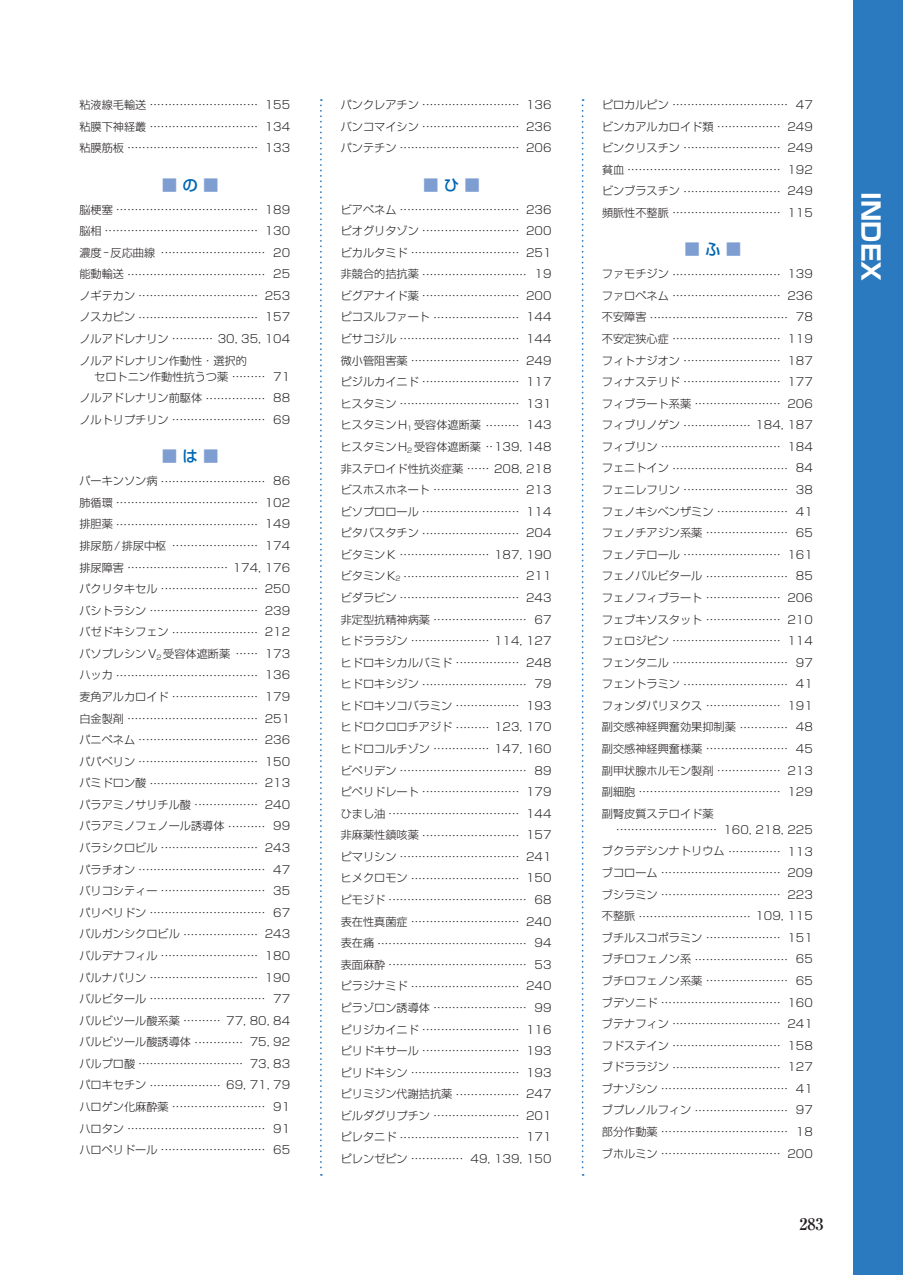
<style>
.page{position:relative;width:903px;height:1275px;background:#fff}
.page>*{position:absolute;margin:0;border:0;box-sizing:border-box;transform-origin:0 0}
.t1{font:700 24.5px "Shin Go Pro";color:#fff}
.t2{font:700 16.1px "Ryumin Pro";color:#231f20}
.t3{font:500 15.58px "Shin Go Pro";color:#7e9ed2}
.t4{font:11.2px/21.5px "Ryumin Pro";color:#231f20;text-align:justify}
.t5{font:300 11.2px/21.5px "Shin Go Pro";color:#231f20}
.s1{font-family:"Shin Go Pro";font-weight:300}
.s2{color:#0166b3}
</style>
<div class="page">
<div style="left:853px;top:0;width:50px;height:1275px;background:#2b79be"></div>
<svg style="left:320px;top:99px;width:2px;height:1077px"></svg>
<svg style="left:582px;top:99px;width:2px;height:1077px"></svg>
<p class="t4" style="left:79px;top:90px;width:212px"><span class="s1">粘液線毛輸送</span> .............................. <span class="s1">155粘膜下神経叢</span> .............................. <span class="s1">134粘膜筋板</span> .................................... <span class="s1">133</span></p>
<h3 class="t3" style="left:162px;top:172px;width:58px">■ <span class="s2">の</span> ■</h3>
<p class="t4" style="left:79px;top:194px;width:212px"><span class="s1">脳梗塞</span> ....................................... <span class="s1">189脳相</span> .......................................... <span class="s1">130濃度-反応曲線</span> ............................. <span class="s1">20能動輸送</span> ...................................... <span class="s1">25ノギテカン</span> ................................. <span class="s1">253ノスカピン</span> ................................. <span class="s1">157</span></p>
<p class="t5" style="left:79px;top:327px;width:212px">ノルアドレナリン <sup>............</sup> 30, 35, 104ノルアドレナリン作動性・選択的</p>
<p class="t5" style="left:94px;top:364px;width:197px">セロトニン作動性抗うつ薬 <sup>..........</sup> 71</p>
<p class="t4" style="left:79px;top:383px;width:212px"><span class="s1">ノルアドレナリン前駆体</span> ................. <span class="s1">88ノルトリプチリン</span> .......................... <span class="s1">69</span></p>
<h3 class="t3" style="left:162px;top:444px;width:58px">■ <span class="s2">は</span> ■</h3>
<p class="t4" style="left:79px;top:466px;width:212px"><span class="s1">パーキンソン病</span> ............................. <span class="s1">86肺循環</span> ....................................... <span class="s1">102排胆薬</span> ....................................... <span class="s1">149排尿筋/排尿中枢</span> ........................ <span class="s1">174排尿障害</span> ............................ <span class="s1">174, 176パクリタキセル</span> ........................... <span class="s1">250バシトラシン</span> .............................. <span class="s1">239バゼドキシフェン</span> ........................ <span class="s1">212</span></p>
<p class="t5" style="left:79px;top:641px;width:212px">バソプレシンV<sub>2</sub> 受容体遮断薬 <sup>.......</sup> 173</p>
<p class="t4" style="left:79px;top:660px;width:212px"><span class="s1">ハッカ</span> ....................................... <span class="s1">136麦角アルカロイド</span> ........................ <span class="s1">179白金製剤</span> .................................... <span class="s1">251パニペネム</span> ................................. <span class="s1">236パパベリン</span> ................................. <span class="s1">150パミドロン酸</span> .............................. <span class="s1">213パラアミノサリチル酸</span> .................. <span class="s1">240</span></p>
<p class="t5" style="left:79px;top:814px;width:212px">パラアミノフェノール誘導体 <sup>...........</sup> 99</p>
<p class="t4" style="left:79px;top:833px;width:212px"><span class="s1">バラシクロビル</span> ........................... <span class="s1">243パラチオン</span> ................................... <span class="s1">47バリコシティー</span> ............................. <span class="s1">35パリペリドン</span> ................................ <span class="s1">67バルガンシクロビル</span> ..................... <span class="s1">243バルデナフィル</span> ........................... <span class="s1">180パルナパリン</span> .............................. <span class="s1">190バルビタール</span> ................................ <span class="s1">77</span></p>
<p class="t5" style="left:79px;top:1008px;width:212px">バルビツール酸系薬 <sup>...........</sup> 77, 80, 84バルビツール酸誘導体 <sup>..............</sup> 75, 92</p>
<p class="t4" style="left:79px;top:1048px;width:212px"><span class="s1">バルプロ酸</span> ............................. <span class="s1">73, 83パロキセチン</span> .................... <span class="s1">69, 71, 79ハロゲン化麻酔薬</span> .......................... <span class="s1">91ハロタン</span> ...................................... <span class="s1">91ハロペリドール</span> ............................. <span class="s1">65</span></p>
<p class="t4" style="left:341px;top:90px;width:212px"><span class="s1">パンクレアチン</span> ........................... <span class="s1">136バンコマイシン</span> ........................... <span class="s1">236パンテチン</span> ................................. <span class="s1">206</span></p>
<h3 class="t3" style="left:423px;top:172px;width:58px">■ <span class="s2">ひ</span> ■</h3>
<p class="t4" style="left:341px;top:194px;width:212px"><span class="s1">ビアペネム</span> ................................. <span class="s1">236ピオグリタゾン</span> ........................... <span class="s1">200ビカルタミド</span> .............................. <span class="s1">251非競合的拮抗薬</span> ............................. <span class="s1">19ビグアナイド薬</span> ........................... <span class="s1">200ピコスルファート</span> ........................ <span class="s1">144ビサコジル</span> ................................. <span class="s1">144微小管阻害薬</span> .............................. <span class="s1">249ピジルカイニド</span> ........................... <span class="s1">117ヒスタミン</span> ................................. <span class="s1">131</span></p>
<p class="t5" style="left:341px;top:413px;width:212px;text-align:justify">ヒスタミンH<sub>1</sub> 受容体遮断薬 <sup>..........</sup> 143ヒスタミンH<sub>2</sub> 受容体遮断薬 <sup>...</sup> 139, 148非ステロイド性抗炎症薬 <sup>.......</sup> 208, 218</p>
<p class="t4" style="left:341px;top:475px;width:212px"><span class="s1">ビスホスホネート</span> ........................ <span class="s1">213ビソプロロール</span> ........................... <span class="s1">114ピタバスタチン</span> ........................... <span class="s1">204ビタミンK</span> ......................... <span class="s1">187, 190ビタミンK</span><sub>2</sub> ............................... <span class="s1">211ビダラビン</span> ................................. <span class="s1">243非定型抗精神病薬</span> .......................... <span class="s1">67ヒドララジン</span> ...................... <span class="s1">114, 127ヒドロキシカルバミド</span> .................. <span class="s1">248ヒドロキシジン</span> ............................. <span class="s1">79ヒドロキソコバラミン</span> .................. <span class="s1">193</span></p>
<p class="t5" style="left:341px;top:715px;width:212px">ヒドロクロロチアジド <sup>..........</sup> 123, 170</p>
<p class="t4" style="left:341px;top:734px;width:212px"><span class="s1">ヒドロコルチゾン</span> ................ <span class="s1">147, 160ビペリデン</span> ................................... <span class="s1">89ピペリドレート</span> ........................... <span class="s1">179ひまし油</span> .................................... <span class="s1">144非麻薬性鎮咳薬</span> ........................... <span class="s1">157ピマリシン</span> ................................. <span class="s1">241ヒメクロモン</span> .............................. <span class="s1">150ピモジド</span> ...................................... <span class="s1">68表在性真菌症</span> .............................. <span class="s1">240表在痛</span> ......................................... <span class="s1">94表面麻酔</span> ...................................... <span class="s1">53ピラジナミド</span> .............................. <span class="s1">240ピラゾロン誘導体</span> .......................... <span class="s1">99ピリジカイニド</span> ........................... <span class="s1">116ピリドキサール</span> ........................... <span class="s1">193ピリドキシン</span> .............................. <span class="s1">193ピリミジン代謝拮抗薬</span> .................. <span class="s1">247ビルダグリプチン</span> ........................ <span class="s1">201ピレタニド</span> ................................. <span class="s1">171</span></p>
<p class="t5" style="left:341px;top:1147px;width:212px">ピレンゼピン <sup>...............</sup> 49, 139, 150</p>
<p class="t4" style="left:602px;top:90px;width:212px"><span class="s1">ピロカルピン</span> ................................ <span class="s1">47ビンカアルカロイド類</span> .................. <span class="s1">249ビンクリスチン</span> ........................... <span class="s1">249貧血</span> .......................................... <span class="s1">192ビンブラスチン</span> ........................... <span class="s1">249頻脈性不整脈</span> .............................. <span class="s1">115</span></p>
<h3 class="t3" style="left:684px;top:237px;width:58px">■ <span class="s2">ふ</span> ■</h3>
<p class="t4" style="left:602px;top:259px;width:212px"><span class="s1">ファモチジン</span> .............................. <span class="s1">139ファロペネム</span> .............................. <span class="s1">236不安障害</span> ...................................... <span class="s1">78不安定狭心症</span> .............................. <span class="s1">119フィトナジオン</span> ........................... <span class="s1">187フィナステリド</span> ........................... <span class="s1">177フィブラート系薬</span> ........................ <span class="s1">206フィブリノゲン</span> ................... <span class="s1">184, 187フィブリン</span> ................................. <span class="s1">184フェニトイン</span> ................................ <span class="s1">84フェニレフリン</span> ............................. <span class="s1">38フェノキシベンザミン</span> .................... <span class="s1">41フェノチアジン系薬</span> ....................... <span class="s1">65フェノテロール</span> ........................... <span class="s1">161フェノバルビタール</span> ....................... <span class="s1">85フェノフィブラート</span> ..................... <span class="s1">206フェブキソスタット</span> ..................... <span class="s1">210フェロジピン</span> .............................. <span class="s1">114フェンタニル</span> ................................ <span class="s1">97フェントラミン</span> ............................. <span class="s1">41フォンダパリヌクス</span> ..................... <span class="s1">191</span></p>
<p class="t5" style="left:602px;top:715px;width:212px">副交感神経興奮効果抑制薬 <sup>..............</sup> 48</p>
<p class="t4" style="left:602px;top:733px;width:212px"><span class="s1">副交感神経興奮様薬</span> ....................... <span class="s1">45副甲状腺ホルモン製剤</span> .................. <span class="s1">213副細胞</span> ....................................... <span class="s1">129</span></p>
<p class="t5" style="left:602px;top:801px;width:113px">副腎皮質ステロイド薬</p>
<p class="t4" style="left:602px;top:814px;width:212px;text-indent:15px">............................ <span class="s1">160, 218, 225ブクラデシンナトリウム</span> ............... <span class="s1">113ブコローム</span> ................................. <span class="s1">209ブシラミン</span> ................................. <span class="s1">223不整脈</span> ............................... <span class="s1">109, 115ブチルスコポラミン</span> ..................... <span class="s1">151ブチロフェノン系</span> .......................... <span class="s1">65ブチロフェノン系薬</span> ....................... <span class="s1">65ブデソニド</span> ................................. <span class="s1">160ブテナフィン</span> .............................. <span class="s1">241フドステイン</span> .............................. <span class="s1">158ブドララジン</span> .............................. <span class="s1">127ブナゾシン</span> ................................... <span class="s1">41ブプレノルフィン</span> .......................... <span class="s1">97部分作動薬</span> ................................... <span class="s1">18ブホルミン</span> ................................. <span class="s1">200</span></p>
<h2 class="t2" style="left:799px;top:1211px;width:26px">283</h2>
<h1 class="t1" style="left:890px;top:192px;width:90px;rotate:90deg">INDEX</h1>
</div>
